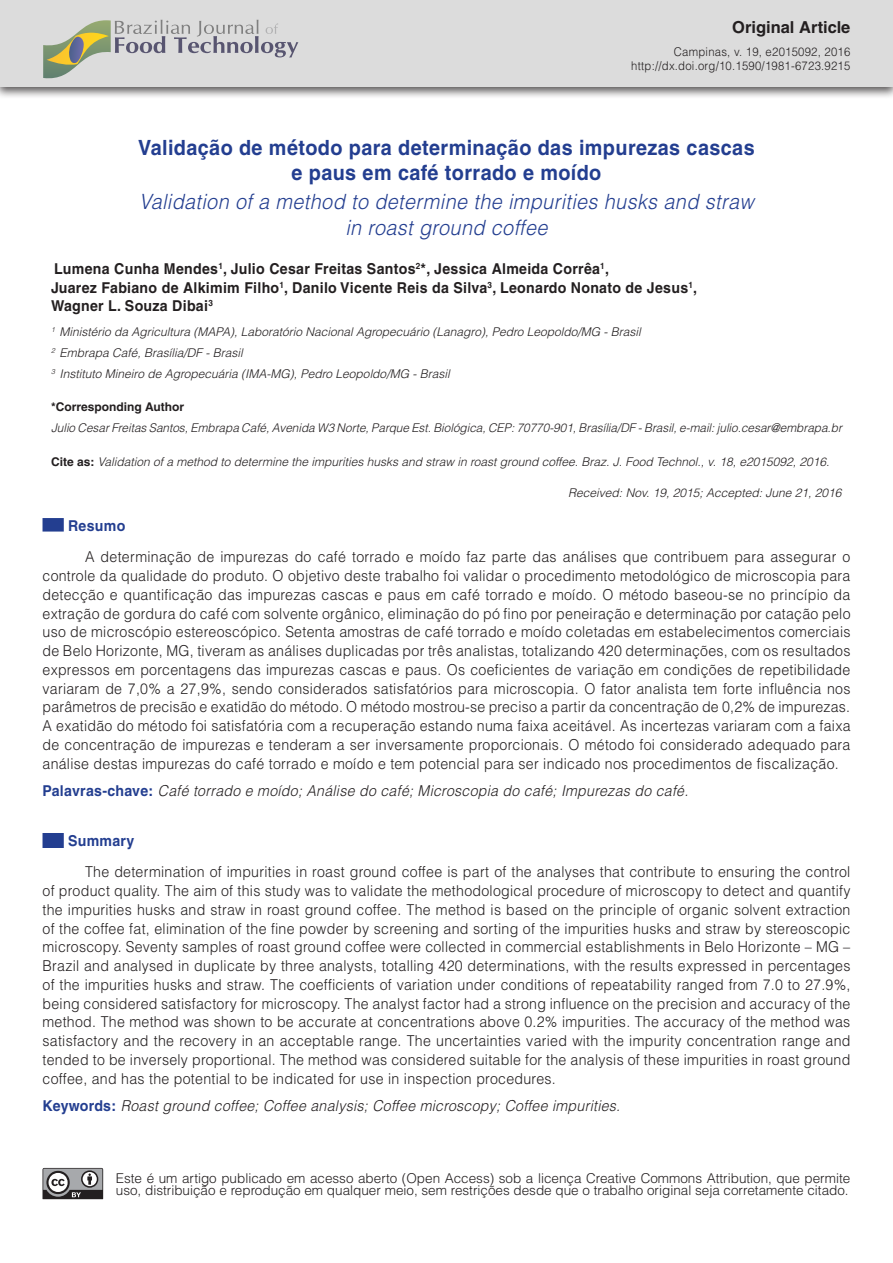
<style>
.page{position:relative;width:893px;height:1263px;background:#fff}
.page>*{position:absolute;margin:0;border:0;box-sizing:border-box;transform-origin:0 0}
.ArticleTitle{font:700 21px/25.2px "Helvetica";letter-spacing:.02em;color:#233e90;text-align:center;scale:.94 1}
.ArticleTitle-Trans1{font:italic 300 21px/25.2px "Helvetica";letter-spacing:.02em;color:#233e90;text-align:center;scale:.94 1}
.ArticleTypeAlt{font:700 16.5px "Helvetica";color:#231f20}
.Abstract-Trans1{font:300 15px/18.8px "Helvetica";letter-spacing:.02em;color:#231f20;text-align:justify;scale:.94 1}
.Abstract{font:300 15px/18.8px "Helvetica";letter-spacing:.02em;color:#231f20;text-align:justify;scale:.94 1}
.Authors{font:700 15px/18.8px "Helvetica";letter-spacing:.02em;color:#231f20;scale:.94 1}
.Keywords{font:italic 300 15px "Helvetica";letter-spacing:.02em;color:#231f20;scale:.94 1}
.Keywords-Trans1{font:italic 300 15px "Helvetica";letter-spacing:.02em;color:#231f20;scale:.94 1}
.AbstractTitle-Trans1{font:700 15px "Helvetica";letter-spacing:.02em;color:#233e90;scale:.94 1}
.AbstractTitle{font:700 15px "Helvetica";letter-spacing:.02em;color:#233e90;scale:.94 1}
.LicenseParaAlt{font:300 13.5px/11.2px "Helvetica";color:#231f20}
.Affiliations{font:italic 300 12px "Helvetica";color:#231f20}
.Correspondence{font:italic 300 12px "Helvetica";color:#231f20}
.HowToCite{font:italic 300 12px "Helvetica";color:#231f20}
.History{font:italic 300 12px "Helvetica";color:#231f20}
.ArticleDOIAlt{font:300 12px "Helvetica";letter-spacing:.02em;color:#231f20;scale:.94 1}
.pubNameFooter{font:300 12px "Helvetica";letter-spacing:.02em;color:#231f20;scale:.94 1}
.HowToCite-2{font:700 12px "Helvetica";color:#231f20}
.s1{font-weight:700;font-style:normal}
.s2{font-weight:700;font-style:normal;color:#233e90}
</style>
<div class="page">
<div style="left:0;top:0;width:893px;height:100px;background:#231f20;opacity:.75"></div>
<div style="left:0;top:0;width:893px;height:87px;background:#dcdcdc"></div>
<svg style="left:43px;top:20px;width:255px;height:59px"></svg>
<svg style="left:43px;top:1168px;width:60px;height:31px"></svg>
<div style="left:43px;top:518px;width:21px;height:13px;background:#233e90"></div>
<div style="left:43px;top:833px;width:21px;height:15px;background:#233e90"></div>
<p class="ArticleTypeAlt" style="left:732px;top:17px;width:120px">Original Article</p>
<p class="pubNameFooter" style="left:674px;top:44px;width:189px">Campinas, v. 19, e2015092, 2016</p>
<p class="ArticleDOIAlt" style="left:631px;top:58px;width:235px">http://dx.doi.org/10.1590/1981-6723.9215</p>
<p class="ArticleTitle" style="left:138px;top:134px;width:657px">Validação de método para determinação das impurezas cascas e paus em café torrado e moído</p>
<p class="ArticleTitle-Trans1" style="left:139px;top:189px;width:655px">Validation of a method to determine the impurities husks and straw in roast ground coffee</p>
<p class="Authors" style="left:51px;top:259px;width:689px">Lumena Cunha Mendes<sup>1</sup>, Julio Cesar Freitas Santos<sup>2</sup>*, Jessica Almeida Corrêa<sup>1</sup>,<br>Juarez Fabiano de Alkimim Filho<sup>1</sup>, Danilo Vicente Reis da Silva<sup>3</sup>, Leonardo Nonato de Jesus<sup>1</sup>,<br>Wagner L. Souza Dibai<sup>3</sup></p>
<p class="Affiliations" style="left:51px;top:325px;width:591px"><sup>1</sup> Ministério da Agricultura (MAPA), Laboratório Nacional Agropecuário (Lanagro), Pedro Leopoldo/MG - Brasil</p>
<p class="Affiliations" style="left:51px;top:345px;width:193px"><sup>2</sup> Embrapa Café, Brasília/DF - Brasil</p>
<p class="Affiliations" style="left:51px;top:366px;width:400px"><sup>3</sup> Instituto Mineiro de Agropecuária (IMA-MG), Pedro Leopoldo/MG - Brasil</p>
<p class="HowToCite-2" style="left:51px;top:400px;width:134px">*Corresponding Author</p>
<p class="Correspondence" style="left:51px;top:420px;width:792px">Julio Cesar Freitas Santos, Embrapa Café, Avenida W3 Norte, Parque Est. Biológica, CEP: 70770-901, Brasília/DF - Brasil, e-mail: julio.cesar@embrapa.br</p>
<p class="HowToCite" style="left:51px;top:454px;width:780px"><span class="s1">Cite as:</span> Validation of a method to determine the impurities husks and straw in roast ground coffee. Braz. J. Food Technol., v. 18, e2015092, 2016.</p>
<p class="History" style="left:568px;top:485px;width:275px">Received: Nov. 19, 2015; Accepted: June 21, 2016</p>
<p class="AbstractTitle" style="left:68px;top:516px;width:62px">Resumo</p>
<p class="Abstract" style="left:43px;top:547px;width:861px;text-indent:43px">A determinação de impurezas do café torrado e moído faz parte das análises que contribuem para assegurar o controle da qualidade do produto. O objetivo deste trabalho foi validar o procedimento metodológico de microscopia para detecção e quantificação das impurezas cascas e paus em café torrado e moído. O método baseou-se no princípio da extração de gordura do café com solvente orgânico, eliminação do pó fino por peneiração e determinação por catação pelo uso de microscópio estereoscópico. Setenta amostras de café torrado e moído coletadas em estabelecimentos comerciais de Belo Horizonte, MG, tiveram as análises duplicadas por três analistas, totalizando 420 determinações, com os resultados expressos em porcentagens das impurezas cascas e paus. Os coeficientes de variação em condições de repetibilidade variaram de 7,0% a 27,9%, sendo considerados satisfatórios para microscopia. O fator analista tem forte influência nos parâmetros de precisão e exatidão do método. O método mostrou-se preciso a partir da concentração de 0,2% de impurezas.<br>A exatidão do método foi satisfatória com a recuperação estando numa faixa aceitável. As incertezas variaram com a faixa de concentração de impurezas e tenderam a ser inversamente proporcionais. O método foi considerado adequado para análise destas impurezas do café torrado e moído e tem potencial para ser indicado nos procedimentos de fiscalização.</p>
<p class="Keywords" style="left:43px;top:781px;width:689px"><span class="s2">Palavras-chave:</span> Café torrado e moído; Análise do café; Microscopia do café; Impurezas do café.</p>
<p class="AbstractTitle-Trans1" style="left:68px;top:831px;width:72px">Summary</p>
<p class="Abstract-Trans1" style="left:43px;top:862px;width:861px;text-indent:43px">The determination of impurities in roast ground coffee is part of the analyses that contribute to ensuring the control of product quality. The aim of this study was to validate the methodological procedure of microscopy to detect and quantify the impurities husks and straw in roast ground coffee. The method is based on the principle of organic solvent extraction of the coffee fat, elimination of the fine powder by screening and sorting of the impurities husks and straw by stereoscopic microscopy. Seventy samples of roast ground coffee were collected in commercial establishments in Belo Horizonte – MG – Brazil and analysed in duplicate by three analysts, totalling 420 determinations, with the results expressed in percentages of the impurities husks and straw. The coefficients of variation under conditions of repeatability ranged from 7.0 to 27.9%, being considered satisfactory for microscopy. The analyst factor had a strong influence on the precision and accuracy of the method. The method was shown to be accurate at concentrations above 0.2% impurities. The accuracy of the method was satisfactory and the recovery in an acceptable range. The uncertainties varied with the impurity concentration range and tended to be inversely proportional. The method was considered suitable for the analysis of these impurities in roast ground coffee, and has the potential to be indicated for use in inspection procedures.</p>
<p class="Keywords-Trans1" style="left:43px;top:1096px;width:616px"><span class="s2">Keywords:</span> Roast ground coffee; Coffee analysis; Coffee microscopy; Coffee impurities.</p>
<p class="LicenseParaAlt" style="left:116px;top:1173px;width:736px">Este é um artigo publicado em acesso aberto (Open Access) sob a licença Creative Commons Attribution, que permite uso, distribuição e reprodução em qualquer meio, sem restrições desde que o trabalho original seja corretamente citado.</p>
</div>
